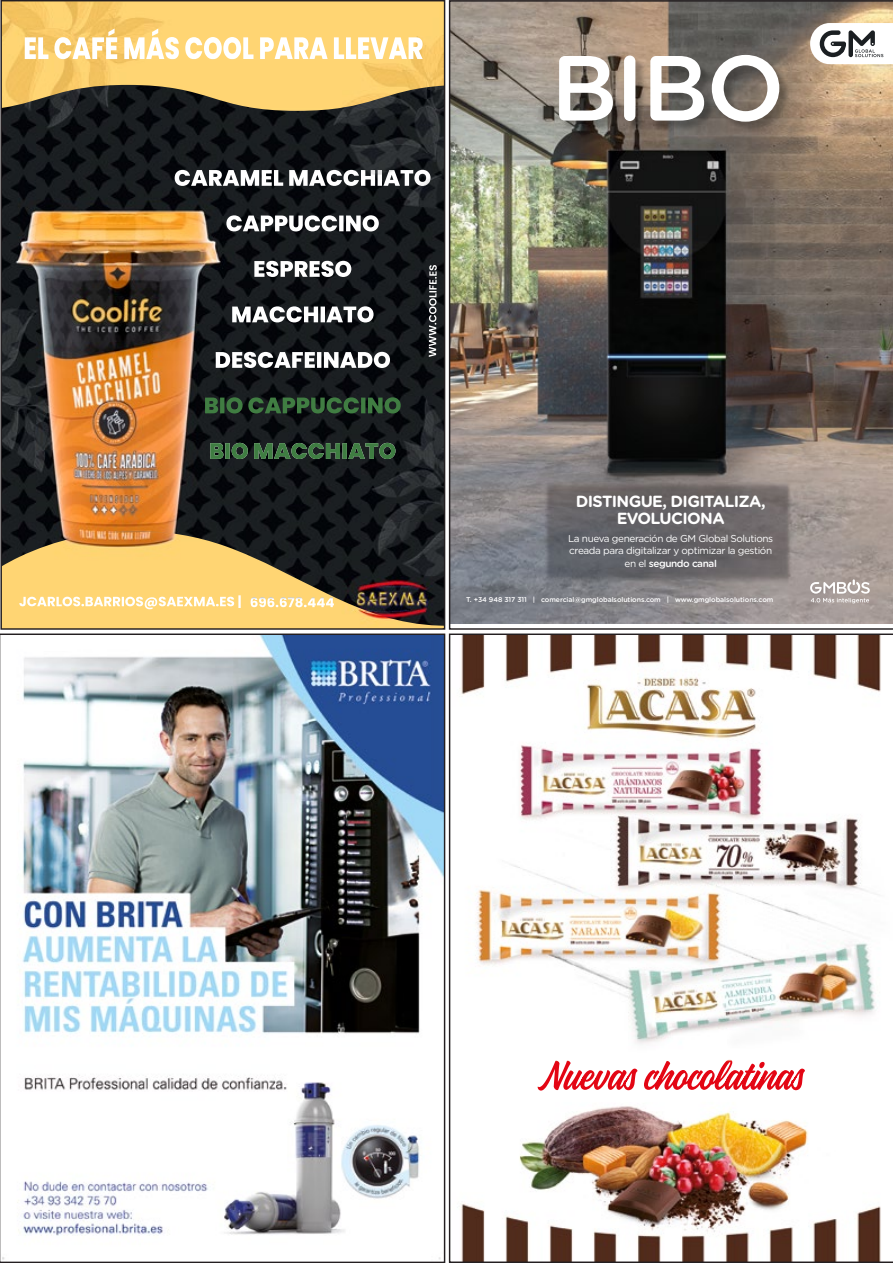
<style>
.page{position:relative;width:893px;height:1263px;background:#fff}
.page>*{position:absolute;margin:0;border:0;box-sizing:border-box;transform-origin:0 0}
.t1{font:500 92.25px "Gotham Rounded";color:#fff}
.t2{font:700 16.2px/17px "Gotham Rounded";letter-spacing:-.04em;color:#fff;text-align:center}
.t3{font:10.05px/12.3px "Gotham Rounded";letter-spacing:-.04em;color:#fff;text-align:center}
.t4{font:500 6.9px "Gotham Rounded";letter-spacing:-.01em;color:#fff}
.s1{font-weight:500}
</style>
<div class="page">
<img style="left:449px;top:0;width:444px;height:630px">
<img style="left:2px;top:111px;width:441px;height:420px">
<img style="left:2px;top:2px;width:441px;height:109px">
<img style="left:2px;top:531px;width:441px;height:97px">
<img style="left:0;top:633px;width:445px;height:630px">
<img style="left:449px;top:633px;width:444px;height:630px">
<h1 class="t1" style="left:551px;top:22px;width:235px">BIBO</h1>
<h2 class="t2" style="left:576px;top:492px;width:191px">DISTINGUE, DIGITALIZA,<br>EVOLUCIONA</h2>
<p class="t3" style="left:568px;top:532px;width:207px">La nueva generación de GM Global Solutions creada para digitalizar y optimizar la gestión en el <span class="s1">segundo canal</span></p>
<p class="t4" style="left:466px;top:595px;width:309px">T. +34 948 317 311 | comercial@gmglobalsolutions.com | www.gmglobalsolutions.com</p>
</div>
